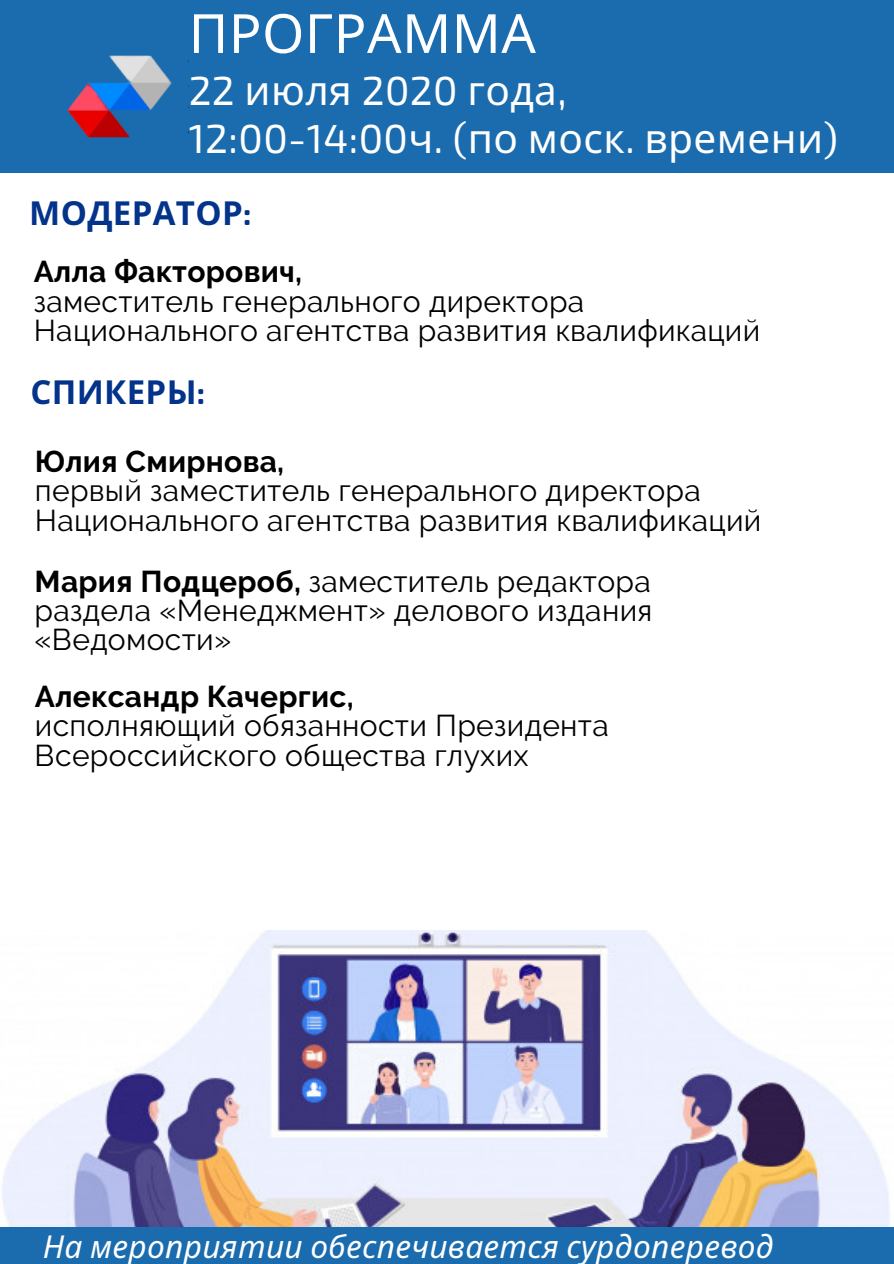
<style>
.page{position:relative;width:894px;height:1264px;background:#fff}
.page>*{position:absolute;margin:0;border:0;box-sizing:border-box;transform-origin:0 0}
.t1{font:54px "Noto Sans";letter-spacing:.01em;color:#fff}
.t2{font:40.5px "Exo 2";letter-spacing:.01em;color:#fff}
.t3{font:40.5px "Noto Sans";letter-spacing:.01em;color:#fff}
.t4{font:700 33px "Noto Sans";letter-spacing:.01em;color:#03338b}
.t5{font:italic 31.5px "Noto Sans";letter-spacing:.01em;color:#fff}
.t6{font:30px/29.2px "Raleway";letter-spacing:.01em;color:#000}
.t7{font:700 30px "Raleway";letter-spacing:.01em;color:#000}
.s1{font-family:"Exo 2"}
.s2{font-family:"Noto Sans"}
.s3{font-weight:700}
</style>
<div class="page">
<div style="left:0;top:0;width:893px;height:172px;background:#1a6cae"></div>
<img style="left:2px;top:930px;width:888px;height:296px">
<div style="left:0;top:1226px;width:893px;height:37px;background:#1a6cae"></div>
<img style="left:67px;top:55px;width:122px;height:83px">
<h1 class="t1" style="left:189px;top:-5px;width:348px">ПРОГРАММА</h1>
<h2 class="t3" style="left:189px;top:61px;width:379px"><span class="s1">22</span> июля <span class="s1">2020</span> года<span class="s1">,</span></h2>
<h2 class="t2" style="left:189px;top:113px;width:650px">12:00-14:00<span class="s2">ч</span>. (<span class="s2">по моск</span>. <span class="s2">времени</span>)</h2>
<p class="t4" style="left:29px;top:189px;width:224px">МОДЕРАТОР<span class="s1">:</span></p>
<p class="t7" style="left:34px;top:254px;width:270px">Алла Факторович,</p>
<p class="t6" style="left:34px;top:286px;width:728px">заместитель генерального директора<br>Национального агентства развития квалификаций</p>
<p class="t4" style="left:30px;top:369px;width:177px">СПИКЕРЫ<span class="s1">:</span></p>
<p class="t7" style="left:35px;top:444px;width:251px">Юлия Смирнова,</p>
<p class="t6" style="left:35px;top:476px;width:728px">первый заместитель генерального директора<br>Национального агентства развития квалификаций</p>
<p class="t6" style="left:35px;top:566px;width:619px;text-align:justify"><span class="s3">Мария Подцероб,</span> заместитель редактора раздела «Менеджмент» делового издания «Ведомости»</p>
<p class="t7" style="left:35px;top:679px;width:320px">Александр Качергис,</p>
<p class="t6" style="left:35px;top:711px;width:575px">исполняющий обязанности Президента<br>Всероссийского общества глухих</p>
<p class="t5" style="left:43px;top:1224px;width:732px">На мероприятии обеспечивается сурдоперевод</p>
</div>
